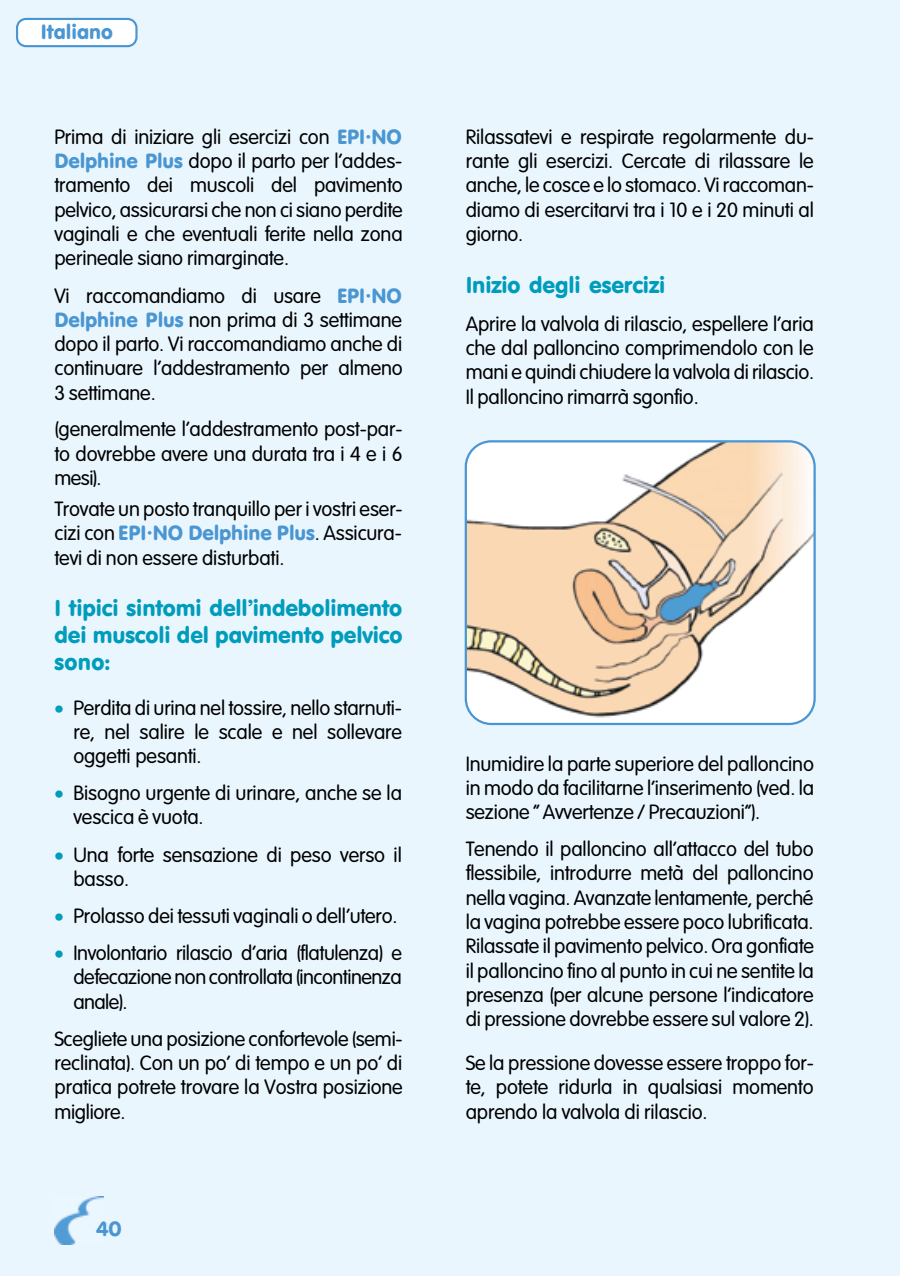
<style>
.page{position:relative;width:900px;height:1276px;background:#fff}
.page>*{position:absolute;margin:0;border:0;box-sizing:border-box;transform-origin:0 0}
.t1{font:22.5px/27px "TTFE5 O00";letter-spacing:-.005em;color:#009cbc;text-align:justify}
.t2{font:20.25px/24.3px "TTFAFO00";letter-spacing:-.005em;color:#000;text-align:justify}
.t3{font:20.25px "TTF1 FO00";letter-spacing:-.005em;color:#4a96d2}
.s1{font-family:"TTF1 FO00";color:#4a96d2}
.s2{font-family:"TTFAFO00";color:#000}
.s3{color:#009cbc}
</style>
<div class="page">
<div style="left:0;top:0;width:899px;height:1276px;background:#eaf6fe"></div>
<img style="left:54px;top:1196px;width:49px;height:48px">
<svg style="left:15px;top:17px;width:124px;height:31px"></svg>
<img style="left:465px;top:441px;width:349px;height:283px">
<div style="left:464px;top:440px;width:351px;height:285px;border:2px solid #4a96d2;border-radius:26px"></div>
<p class="t3" style="left:41px;top:21px;width:73px">Italiano</p>
<p class="t2" style="left:54px;top:125px;width:349px">Prima di iniziare gli esercizi con <span class="s1">EPI·NO Delphine Plus</span> dopo il parto per l’addes&shy;tramento dei muscoli del pavimento pelvico, assicurarsi che non ci siano perdite vaginali e che eventuali ferite nella zona perineale siano rimarginate.</p>
<p class="t2" style="left:54px;top:283px;width:349px">Vi raccomandiamo di usare <span class="s1">EPI·NO Delphine Plus</span> non prima di 3 settimane dopo il parto. Vi raccomandiamo anche di continuare l’addestramento per almeno 3 settimane.</p>
<p class="t2" style="left:54px;top:417px;width:349px">(generalmente l’addestramento post-par&shy;to dovrebbe avere una durata tra i 4 e i 6 mesi).</p>
<p class="t2" style="left:54px;top:497px;width:350px">Trovate un posto tranquillo per i vostri eser-</p>
<p class="t3" style="left:54px;top:521px;width:349px"><span class="s2">cizi con</span> EPI·NO Delphine Plus<span class="s2">. Assicura-</span></p>
<p class="t2" style="left:54px;top:545px;width:231px">tevi di non essere disturbati.</p>
<p class="t1" style="left:54px;top:595px;width:349px">I tipici sintomi dell’indebolimento dei muscoli del pavimento pelvico sono:</p>
<p class="t2" style="left:73px;top:695px;width:330px;text-indent:-19px"><span class="s3">•</span> Perdita di urina nel tossire, nello starnuti&shy;re, nel salire le scale e nel sollevare oggetti pesanti.</p>
<p class="t2" style="left:73px;top:781px;width:330px;text-indent:-19px"><span class="s3">•</span> Bisogno urgente di urinare, anche se la vescica è vuota.</p>
<p class="t2" style="left:73px;top:842px;width:330px;text-indent:-19px"><span class="s3">•</span> Una forte sensazione di peso verso il basso.</p>
<p class="t2" style="left:54px;top:903px;width:344px"><span class="s3">•</span> Prolasso dei tessuti vaginali o dell’utero.</p>
<p class="t2" style="left:73px;top:940px;width:330px;text-indent:-19px"><span class="s3">•</span> Involontario rilascio d’aria (flatulenza) e defecazione non controllata (incontinenza anale).</p>
<p class="t2" style="left:54px;top:1026px;width:350px">Scegliete una posizione confortevole (semi&shy;reclinata). Con un po’ di tempo e un po’ di pratica potrete trovare la Vostra posizione migliore.</p>
<p class="t3" style="left:96px;top:1217px;width:27px">40</p>
<p class="t2" style="left:465px;top:125px;width:350px">Rilassatevi e respirate regolarmente du&shy;rante gli esercizi. Cercate di rilassare le anche, le cosce e lo stomaco. Vi raccoman&shy;diamo di esercitarvi tra i 10 e i 20 minuti al giorno.</p>
<p class="t1" style="left:465px;top:271px;width:201px">Inizio degli esercizi</p>
<p class="t2" style="left:465px;top:311px;width:349px">Aprire la valvola di rilascio, espellere l’aria che dal palloncino comprimendolo con le mani e quindi chiudere la valvola di rilascio.<br>Il palloncino rimarrà sgonfio.</p>
<p class="t2" style="left:465px;top:751px;width:350px">Inumidire la parte superiore del palloncino in modo da facilitarne l’inserimento (ved. la sezione “ Avvertenze / Precauzioni”).</p>
<p class="t2" style="left:465px;top:837px;width:350px">Tenendo il palloncino all’attacco del tubo flessibile, introdurre metà del palloncino nella vagina. Avanzate lentamente, perché la vagina potrebbe essere poco lubrificata.<br>Rilassate il pavimento pelvico. Ora gonfiate il palloncino fino al punto in cui ne sentite la presenza (per alcune persone l’indicatore di pressione dovrebbe essere sul valore 2).</p>
<p class="t2" style="left:465px;top:1051px;width:349px">Se la pressione dovesse essere troppo for&shy;te, potete ridurla in qualsiasi momento aprendo la valvola di rilascio.</p>
</div>
